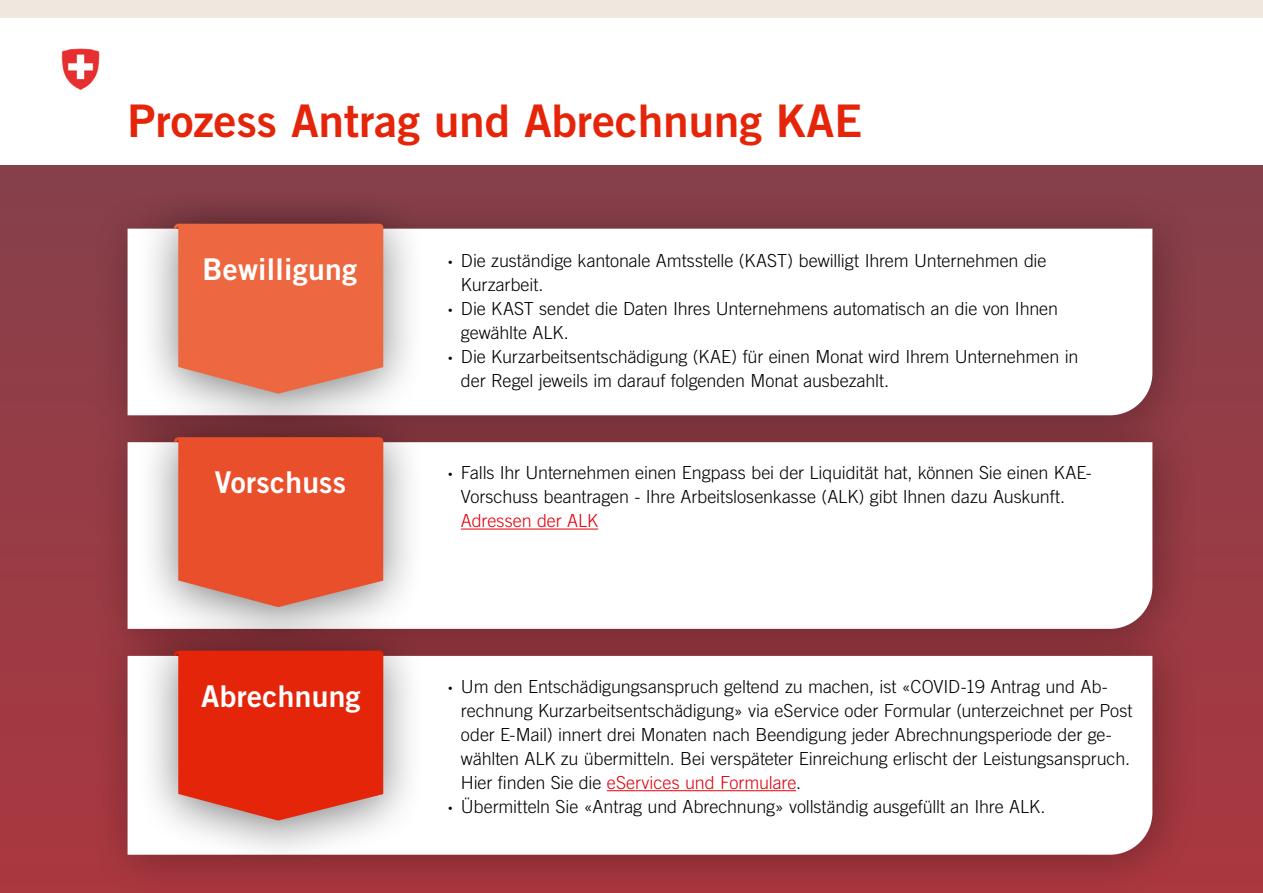
<style>
.page{position:relative;width:1263px;height:893px;background:#fff}
.page>*{position:absolute;margin:0;border:0;box-sizing:border-box;transform-origin:0 0}
.t1{font:45px "Trade Gothic LT Std Bd 2";letter-spacing:-.01em;color:#e5250a}
.t2{font:30px "Trade Gothic LT Std Bd 2";letter-spacing:.01em;color:#fff}
.t3{font:300 18px/24px "Trade Gothic LT Std";letter-spacing:-.005em;color:#000}
.t4{font:300 18px "Trade Gothic LT Std";letter-spacing:-.005em;color:#e3000b}
.s1{font-family:"Myriad Pro"}
.s2{color:#e3000b}
</style>
<div class="page">
<div style="left:0;top:166px;width:1263px;height:727px;background:linear-gradient(to bottom,#85404b,#ab373f)"></div>
<div style="left:0;top:0;width:1263px;height:17px;background:#eee8de"></div>
<div style="left:89px;top:190px;width:1111px;height:273px;background:#843d47"></div>
<div style="left:128px;top:229px;width:1024px;height:175px;background:#fff"></div>
<div style="left:89px;top:404px;width:1111px;height:272px;background:#000;opacity:.3"></div>
<svg style="left:128px;top:442px;width:1024px;height:175px"></svg>
<div style="left:89px;top:617px;width:1111px;height:276px;background:#000;opacity:.3"></div>
<svg style="left:128px;top:656px;width:1024px;height:199px"></svg>
<div style="left:135px;top:187px;width:291px;height:253px;background:#000;opacity:.5"></div>
<div style="left:135px;top:401px;width:291px;height:253px;background:#000;opacity:.5"></div>
<div style="left:135px;top:614px;width:291px;height:253px;background:#000;opacity:.5"></div>
<svg style="left:174px;top:223px;width:209px;height:171px"></svg>
<svg style="left:174px;top:437px;width:209px;height:170px"></svg>
<svg style="left:174px;top:650px;width:209px;height:171px"></svg>
<hr style="left:461px;top:529px;width:137px;height:1px;background:#e3000b">
<hr style="left:607px;top:790px;width:189px;height:1px;background:#e3000b">
<img style="left:61px;top:48px;width:39px;height:42px">
<h1 class="t1" style="left:128px;top:93px;width:736px">Prozess Antrag und Abrechnung KAE</h1>
<h2 class="t2" style="left:202px;top:250px;width:156px">Bewilligung</h2>
<p class="t3" style="left:461px;top:248px;width:587px;text-indent:-13px"><span class="s1">•</span> Die zuständige kantonale Amtsstelle (KAST) bewilligt Ihrem Unternehmen die<br>Kurzarbeit.</p>
<p class="t3" style="left:461px;top:296px;width:599px;text-indent:-13px"><span class="s1">•</span> Die KAST sendet die Daten Ihres Unternehmens automatisch an die von Ihnen gewählte ALK.</p>
<p class="t3" style="left:461px;top:344px;width:619px;text-indent:-13px"><span class="s1">•</span> Die Kurzarbeitsentschädigung (KAE) für einen Monat wird Ihrem Unternehmen in der Regel jeweils im darauf folgenden Monat ausbezahlt.</p>
<h2 class="t2" style="left:215px;top:464px;width:133px">Vorschuss</h2>
<p class="t3" style="left:461px;top:461px;width:632px;text-indent:-13px"><span class="s1">•</span> Falls Ihr Unternehmen einen Engpass bei der Liquidität hat, können Sie einen KAE-<br>Vorschuss beantragen - Ihre Arbeitslosenkasse (ALK) gibt Ihnen dazu Auskunft.</p>
<p class="t4" style="left:461px;top:510px;width:139px">Adressen der ALK</p>
<h2 class="t2" style="left:201px;top:678px;width:161px">Abrechnung</h2>
<p class="t3" style="left:461px;top:674px;width:673px;text-indent:-13px"><span class="s1">•</span> Um den Entschädigungsanspruch geltend zu machen, ist «COVID-19 Antrag und Ab&shy;rechnung Kurzarbeitsentschädigung» via eService oder Formular (unterzeichnet per Post oder E-Mail) innert drei Monaten nach Beendigung jeder Abrechnungsperiode der ge&shy;wählten ALK zu übermitteln. Bei verspäteter Einreichung erlischt der Leistungsanspruch.<br>Hier finden Sie die <span class="s2">eServices und Formulare</span>.</p>
<p class="t3" style="left:448px;top:794px;width:599px"><span class="s1">•</span> Übermitteln Sie «Antrag und Abrechnung» vollständig ausgefüllt an Ihre ALK.</p>
</div>
